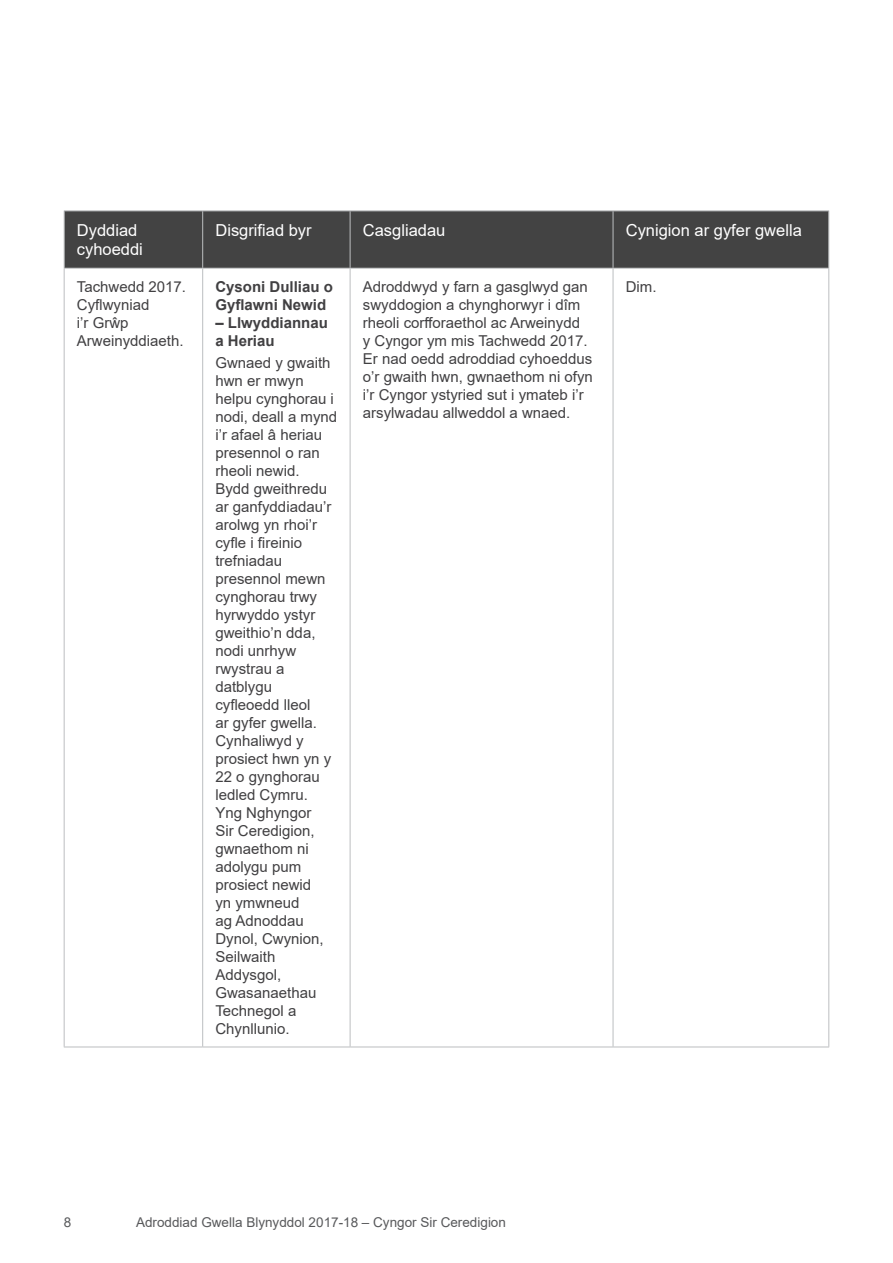
<style>
.page{position:relative;width:893px;height:1263px;background:#fff}
.page>*{position:absolute;margin:0;border:0;box-sizing:border-box;transform-origin:0 0}
.t1{font:16.5px/19.8px "Arial";color:#fff}
.t2{font:15px/18px "Arial";color:#414042}
.t3{font:700 15px/18px "Arial";color:#414042}
.t4{font:13.5px "Arial";color:#58595b}
</style>
<div class="page">
<div style="left:65px;top:211px;width:763px;height:57px;background:#434343"></div>
<hr style="left:64px;top:210px;width:139px;height:1px;background:#bcbec0">
<hr style="left:64px;top:211px;width:1px;height:57px;background:#bcbec0">
<hr style="left:203px;top:210px;width:147px;height:1px;background:#bcbec0">
<hr style="left:202px;top:211px;width:1px;height:57px;background:#bcbec0">
<hr style="left:350px;top:210px;width:263px;height:1px;background:#bcbec0">
<hr style="left:350px;top:211px;width:1px;height:57px;background:#bcbec0">
<hr style="left:613px;top:210px;width:216px;height:1px;background:#bcbec0">
<hr style="left:613px;top:211px;width:1px;height:57px;background:#bcbec0">
<hr style="left:828px;top:211px;width:1px;height:57px;background:#bcbec0">
<hr style="left:64px;top:268px;width:139px;height:1px;background:#bcbec0">
<hr style="left:64px;top:269px;width:1px;height:777px;background:#bcbec0">
<hr style="left:203px;top:268px;width:147px;height:1px;background:#bcbec0">
<hr style="left:202px;top:269px;width:1px;height:777px;background:#bcbec0">
<hr style="left:350px;top:268px;width:263px;height:1px;background:#bcbec0">
<hr style="left:350px;top:269px;width:1px;height:777px;background:#bcbec0">
<hr style="left:613px;top:268px;width:216px;height:1px;background:#bcbec0">
<hr style="left:613px;top:269px;width:1px;height:777px;background:#bcbec0">
<hr style="left:828px;top:269px;width:1px;height:777px;background:#bcbec0">
<hr style="left:64px;top:1046px;width:139px;height:1px;background:#bcbec0">
<hr style="left:203px;top:1046px;width:147px;height:1px;background:#bcbec0">
<hr style="left:350px;top:1046px;width:263px;height:1px;background:#bcbec0">
<hr style="left:613px;top:1046px;width:216px;height:1px;background:#bcbec0">
<p class="t1" style="left:77px;top:220px;width:68px">Dyddiad cyhoeddi</p>
<p class="t1" style="left:215px;top:220px;width:98px">Disgrifiad byr</p>
<p class="t1" style="left:363px;top:220px;width:84px">Casgliadau</p>
<p class="t1" style="left:626px;top:220px;width:178px">Cynigion ar gyfer gwella</p>
<p class="t2" style="left:77px;top:277px;width:111px">Tachwedd 2017.<br>Cyflwyniad<br>i’r Grŵp<br>Arweinyddiaeth.</p>
<p class="t3" style="left:215px;top:278px;width:119px">Cysoni Dulliau o<br>Gyflawni Newid</p>
<p class="t2" style="left:363px;top:277px;width:232px">Adroddwyd y farn a gasglwyd gan swyddogion a chynghorwyr i dîm rheoli corfforaethol ac Arweinydd<br>y Cyngor ym mis Tachwedd 2017.<br>Er nad oedd adroddiad cyhoeddus o’r gwaith hwn, gwnaethom ni ofyn i’r Cyngor ystyried sut i ymateb i’r arsylwadau allweddol a wnaed.</p>
<p class="t2" style="left:626px;top:277px;width:32px">Dim.</p>
<p class="t3" style="left:215px;top:314px;width:114px">– Llwyddiannau a Heriau</p>
<p class="t2" style="left:215px;top:354px;width:123px">Gwnaed y gwaith hwn er mwyn helpu cynghorau i nodi, deall a mynd i’r afael â heriau presennol o ran rheoli newid.<br>Bydd gweithredu ar ganfyddiadau’r arolwg yn rhoi’r cyfle i fireinio trefniadau presennol mewn cynghorau trwy hyrwyddo ystyr gweithio’n dda, nodi unrhyw rwystrau a datblygu cyfleoedd lleol<br>ar gyfer gwella.<br>Cynhaliwyd y prosiect hwn yn y<br>22 o gynghorau ledled Cymru.<br>Yng Nghyngor<br>Sir Ceredigion, gwnaethom ni adolygu pum prosiect newid<br>yn ymwneud<br>ag Adnoddau<br>Dynol, Cwynion,<br>Seilwaith<br>Addysgol,<br>Gwasanaethau<br>Technegol a<br>Chynllunio.</p>
<p class="t4" style="left:64px;top:1213px;width:9px">8</p>
<p class="t4" style="left:136px;top:1213px;width:371px">Adroddiad Gwella Blynyddol 2017-18 – Cyngor Sir Ceredigion</p>
</div>
